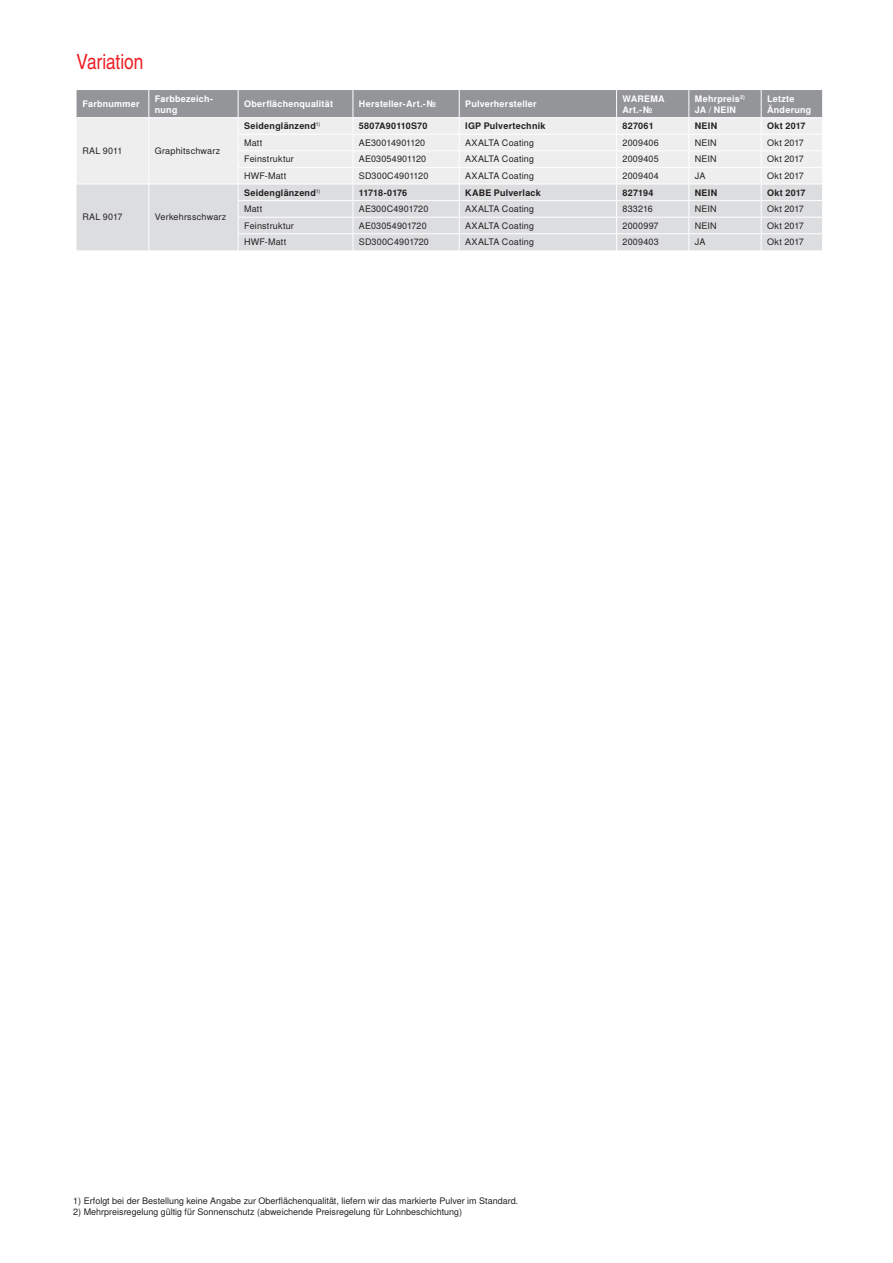
<style>
.page{position:relative;width:893px;height:1263px;background:#fff}
.page>*{position:absolute;margin:0;border:0;box-sizing:border-box;transform-origin:0 0}
.t1{font:21px "Warema Nimbus Cnd";color:#ee1d23}
.t2{font:9px "Warema Nimbus";letter-spacing:.01em;color:#231f20}
.t3{font:700 9px/10.8px "Warema Nimbus";letter-spacing:.03em;color:#fff}
.t4{font:700 9px "Warema Nimbus";letter-spacing:.025em;color:#231f20}
.t5{font:700 9px "Warema Nimbus";letter-spacing:-.01em;color:#231f20}
</style>
<div class="page">
<svg style="left:77px;top:90px;width:745px;height:160px;background:#d8d9da"></svg>
<h1 class="t1" style="left:77px;top:49px;width:68px">Variation</h1>
<p class="t3" style="left:83px;top:99px;width:59px">Farbnummer</p>
<p class="t3" style="left:155px;top:94px;width:60px">Farbbezeich&shy;nung</p>
<p class="t3" style="left:244px;top:99px;width:90px">Oberflächenqualität</p>
<p class="t3" style="left:359px;top:99px;width:80px">Hersteller-Art.-Nr.</p>
<p class="t3" style="left:465px;top:99px;width:73px">Pulverhersteller</p>
<p class="t3" style="left:623px;top:94px;width:44px">WAREMA<br>Art.-Nr.</p>
<p class="t3" style="left:695px;top:94px;width:51px">Mehrpreis<sup>2)<br></sup>JA / NEIN</p>
<p class="t3" style="left:767px;top:94px;width:46px">Letzte<br>Änderung</p>
<p class="t2" style="left:83px;top:146px;width:41px">RAL 9011</p>
<p class="t2" style="left:155px;top:146px;width:67px">Graphitschwarz</p>
<p class="t4" style="left:244px;top:121px;width:78px">Seidenglänzend<sup>1)</sup></p>
<p class="t4" style="left:359px;top:121px;width:70px">5807A90110S70</p>
<p class="t4" style="left:465px;top:121px;width:82px">IGP Pulvertechnik</p>
<p class="t4" style="left:623px;top:121px;width:33px">827061</p>
<p class="t4" style="left:695px;top:121px;width:24px">NEIN</p>
<p class="t4" style="left:767px;top:121px;width:40px">Okt 2017</p>
<p class="t2" style="left:244px;top:137px;width:20px">Matt</p>
<p class="t2" style="left:359px;top:137px;width:68px">AE30014901120</p>
<p class="t2" style="left:465px;top:137px;width:70px">AXALTA Coating</p>
<p class="t2" style="left:623px;top:137px;width:38px">2009406</p>
<p class="t2" style="left:695px;top:137px;width:23px">NEIN</p>
<p class="t2" style="left:767px;top:137px;width:38px">Okt 2017</p>
<p class="t2" style="left:244px;top:154px;width:51px">Feinstruktur</p>
<p class="t2" style="left:359px;top:154px;width:69px">AE03054901120</p>
<p class="t2" style="left:465px;top:154px;width:70px">AXALTA Coating</p>
<p class="t2" style="left:623px;top:154px;width:38px">2009405</p>
<p class="t2" style="left:695px;top:154px;width:23px">NEIN</p>
<p class="t2" style="left:767px;top:154px;width:38px">Okt 2017</p>
<p class="t2" style="left:244px;top:170px;width:44px">HWF-Matt</p>
<p class="t2" style="left:359px;top:170px;width:71px">SD300C4901120</p>
<p class="t2" style="left:465px;top:170px;width:70px">AXALTA Coating</p>
<p class="t2" style="left:623px;top:170px;width:38px">2009404</p>
<p class="t2" style="left:695px;top:170px;width:12px">JA</p>
<p class="t2" style="left:767px;top:170px;width:38px">Okt 2017</p>
<p class="t2" style="left:83px;top:212px;width:42px">RAL 9017</p>
<p class="t2" style="left:155px;top:212px;width:73px">Verkehrsschwarz</p>
<p class="t4" style="left:244px;top:187px;width:78px">Seidenglänzend<sup>1)</sup></p>
<p class="t5" style="left:359px;top:187px;width:50px">11718-0176</p>
<p class="t4" style="left:465px;top:187px;width:77px">KABE Pulverlack</p>
<p class="t4" style="left:623px;top:187px;width:32px">827194</p>
<p class="t4" style="left:695px;top:187px;width:24px">NEIN</p>
<p class="t4" style="left:767px;top:187px;width:40px">Okt 2017</p>
<p class="t2" style="left:244px;top:204px;width:20px">Matt</p>
<p class="t2" style="left:359px;top:204px;width:71px">AE300C4901720</p>
<p class="t2" style="left:465px;top:204px;width:70px">AXALTA Coating</p>
<p class="t2" style="left:623px;top:204px;width:32px">833216</p>
<p class="t2" style="left:695px;top:204px;width:23px">NEIN</p>
<p class="t2" style="left:767px;top:204px;width:38px">Okt 2017</p>
<p class="t2" style="left:244px;top:220px;width:51px">Feinstruktur</p>
<p class="t2" style="left:359px;top:220px;width:69px">AE03054901720</p>
<p class="t2" style="left:465px;top:220px;width:70px">AXALTA Coating</p>
<p class="t2" style="left:623px;top:220px;width:38px">2000997</p>
<p class="t2" style="left:695px;top:220px;width:23px">NEIN</p>
<p class="t2" style="left:767px;top:220px;width:38px">Okt 2017</p>
<p class="t2" style="left:244px;top:237px;width:44px">HWF-Matt</p>
<p class="t2" style="left:359px;top:237px;width:72px">SD300C4901720</p>
<p class="t2" style="left:465px;top:237px;width:70px">AXALTA Coating</p>
<p class="t2" style="left:623px;top:237px;width:38px">2009403</p>
<p class="t2" style="left:695px;top:237px;width:12px">JA</p>
<p class="t2" style="left:767px;top:237px;width:38px">Okt 2017</p>
<p class="t2" style="left:73px;top:1195px;width:446px">1) Erfolgt bei der Bestellung keine Angabe zur Oberflächenqualität, liefern wir das markierte Pulver im Standard.</p>
<p class="t2" style="left:73px;top:1206px;width:390px">2) Mehrpreisregelung gültig für Sonnenschutz (abweichende Preisregelung für Lohnbeschichtung)</p>
</div>
